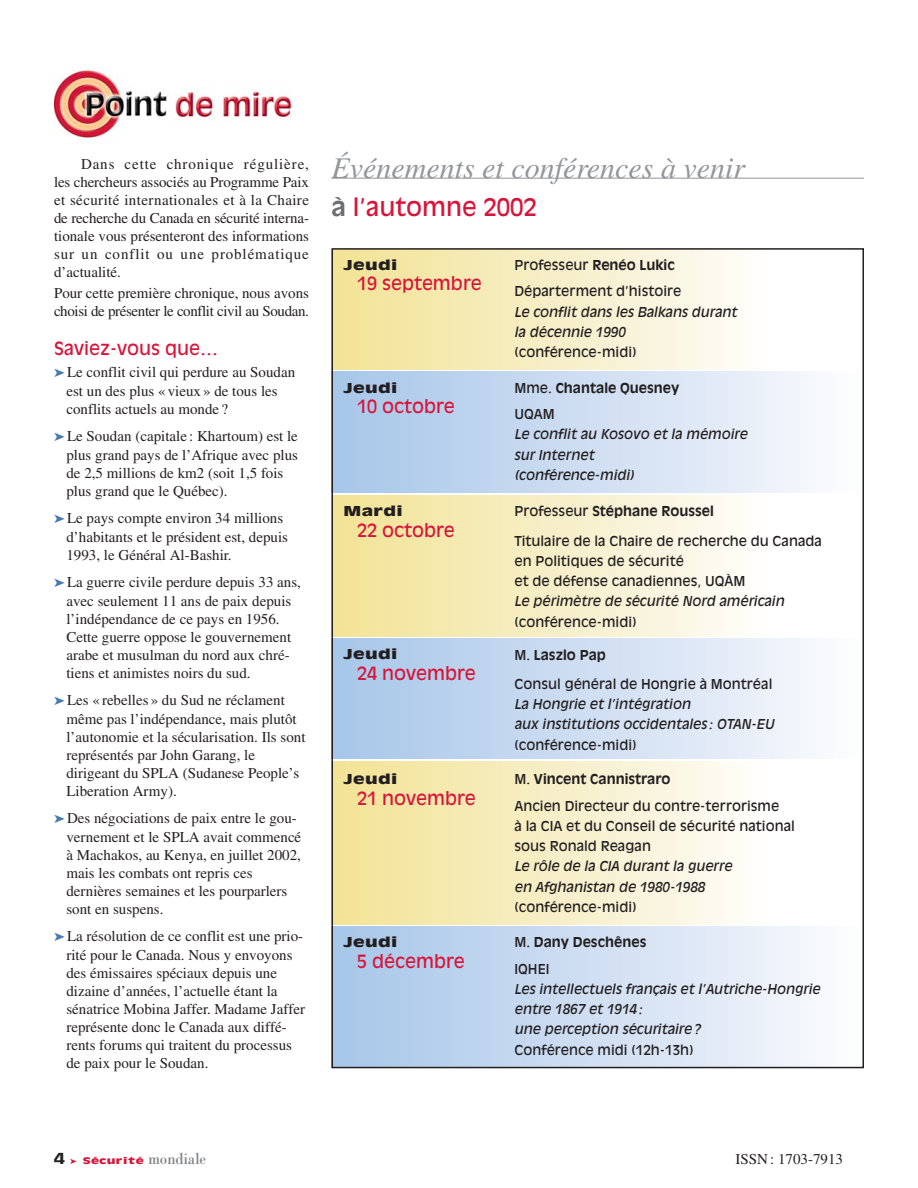
<style>
.page{position:relative;width:918px;height:1188px;background:#fff}
.page>*{position:absolute;margin:0;border:0;box-sizing:border-box;transform-origin:0 0}
.t1{font:italic 30px "Times";color:#939598}
.t2{font:24px "Antique Olive";color:#d7153a}
.t3{font:18px "Antique Olive";color:#d7153a}
.t4{font:15px/18.1px "Times";color:#231f20}
.t5{font:15px/18px "Times";letter-spacing:-.025em;color:#231f20}
.t6{font:13.5px/26.2px "Antique Olive";color:#231f20}
.t7{font:italic 13.5px/20.2px "Antique Olive";color:#231f20}
.t8{font:700 13.5px/26.2px "Antique Olive";color:#231f20}
.t9{font:900 13.5px "Antique Olive";letter-spacing:.02em;color:#231f20;scale:1.4 1}
.t10{font:900 9px "Antique Olive";letter-spacing:.02em;color:#d7153a;scale:1.46 1}
.s1{color:#457ab3}
.s2{font-weight:700;color:#6c6e70}
.s3{font-weight:700}
.s4{font-weight:400}
.s5{font-weight:700;font-size:15px;color:#231f20}
.s6{font-family:"Bodoni";font-weight:400;font-size:16.5px;color:#808285}
</style>
<div class="page">
<div style="left:332px;top:639px;width:532px;height:120px;background:linear-gradient(to right,#a7c6e9,#faf9fc)"></div>
<div style="left:332px;top:372px;width:532px;height:120px;background:linear-gradient(to right,#a7c6e9,#faf9fc)"></div>
<div style="left:332px;top:762px;width:434px;height:162px;background:linear-gradient(to right,#f1e293,#fdfcfa)"></div>
<div style="left:332px;top:249px;width:434px;height:121px;background:linear-gradient(to right,#f1e293,#fdfcfa)"></div>
<div style="left:332px;top:495px;width:434px;height:141px;background:linear-gradient(to right,#f1e293,#fdfcfa)"></div>
<hr style="left:332px;top:178px;width:532px;height:1px;background:#939598">
<div style="left:332px;top:926px;width:532px;height:142px;background:linear-gradient(to right,#a6c5e9,#faf9fb)"></div>
<img style="left:54px;top:69px;width:238px;height:72px">
<p class="t4" style="left:54px;top:156px;width:257px;text-align:justify;text-indent:27px">Dans cette chronique régulière, les chercheurs associés au Programme Paix et sécurité internationales et à la Chaire de recherche du Canada en sécurité interna&shy;tionale vous présenteront des informations sur un conflit ou une problématique d’actualité.</p>
<p class="t5" style="left:54px;top:285px;width:257px">Pour cette première chronique, nous avons choisi de présenter le conflit civil au Soudan.</p>
<p class="t3" style="left:54px;top:341px;width:166px">Saviez-vous que…</p>
<p class="t4" style="left:66px;top:364px;width:230px;text-indent:-12px"><span class="s1">➤</span> Le conflit civil qui perdure au Soudan est un des plus « vieux » de tous les conflits actuels au monde ?</p>
<p class="t4" style="left:66px;top:428px;width:233px;text-indent:-12px"><span class="s1">➤</span> Le Soudan (capitale : Khartoum) est le plus grand pays de l’Afrique avec plus de 2,5 millions de km2 (soit 1,5 fois plus grand que le Québec).</p>
<p class="t4" style="left:66px;top:510px;width:223px;text-indent:-12px"><span class="s1">➤</span> Le pays compte environ 34 millions d’habitants et le président est, depuis<br>1993, le Général Al-Bashir.</p>
<p class="t4" style="left:66px;top:574px;width:236px;text-indent:-12px"><span class="s1">➤</span> La guerre civile perdure depuis 33 ans, avec seulement 11 ans de paix depuis l’indépendance de ce pays en 1956.<br>Cette guerre oppose le gouvernement arabe et musulman du nord aux chré&shy;tiens et animistes noirs du sud.</p>
<p class="t4" style="left:66px;top:692px;width:241px;text-indent:-12px"><span class="s1">➤</span> Les « rebelles » du Sud ne réclament même pas l’indépendance, mais plutôt l’autonomie et la sécularisation. Ils sont représentés par John Garang, le dirigeant du SPLA (Sudanese People’s Liberation Army).</p>
<p class="t4" style="left:66px;top:810px;width:236px;text-indent:-12px"><span class="s1">➤</span> Des négociations de paix entre le gou&shy;vernement et le SPLA avait commencé à Machakos, au Kenya, en juillet 2002, mais les combats ont repris ces dernières semaines et les pourparlers sont en suspens.</p>
<p class="t4" style="left:66px;top:928px;width:240px;text-indent:-12px"><span class="s1">➤</span> La résolution de ce conflit est une prio&shy;rité pour le Canada. Nous y envoyons des émissaires spéciaux depuis une dizaine d’années, l’actuelle étant la sénatrice Mobina Jaffer. Madame Jaffer représente donc le Canada aux diffé&shy;rents forums qui traitent du processus de paix pour le Soudan.</p>
<h1 class="t1" style="left:332px;top:157px;width:415px">Événements et conférences à venir</h1>
<h2 class="t2" style="left:332px;top:197px;width:207px"><span class="s2">à</span> l’automne 2002</h2>
<p class="t9" style="left:344px;top:260px;width:40px">Jeudi</p>
<p class="t3" style="left:357px;top:276px;width:126px">19 septembre</p>
<p class="t9" style="left:344px;top:382px;width:40px">Jeudi</p>
<p class="t3" style="left:357px;top:399px;width:99px">10 octobre</p>
<p class="t9" style="left:344px;top:506px;width:44px">Mardi</p>
<p class="t3" style="left:357px;top:523px;width:99px">22 octobre</p>
<p class="t9" style="left:344px;top:649px;width:40px">Jeudi</p>
<p class="t3" style="left:357px;top:666px;width:120px">24 novembre</p>
<p class="t9" style="left:344px;top:774px;width:40px">Jeudi</p>
<p class="t3" style="left:357px;top:791px;width:120px">21 novembre</p>
<p class="t9" style="left:344px;top:937px;width:40px">Jeudi</p>
<p class="t3" style="left:357px;top:954px;width:109px">5 décembre</p>
<p class="t6" style="left:514px;top:253px;width:168px">Professeur <span class="s3">Renéo Lukic<br></span>Départerment d’histoire</p>
<p class="t7" style="left:514px;top:302px;width:224px">Le conflit dans les Balkans durant la décennie 1990</p>
<p class="t6" style="left:514px;top:340px;width:124px">(conférence-midi)</p>
<p class="t8" style="left:514px;top:376px;width:166px"><span class="s4">Mme.</span> Chantale Quesney<br><span class="s4">UQAM</span></p>
<p class="t7" style="left:514px;top:425px;width:235px">Le conflit au Kosovo et la mémoire sur Internet<br>(conférence-midi)</p>
<p class="t6" style="left:514px;top:498px;width:309px;line-height:29.2px">Professeur <span class="s3">Stéphane Roussel<br></span>Titulaire de la Chaire de recherche du Canada</p>
<p class="t6" style="left:514px;top:552px;width:232px;line-height:20.2px">en Politiques de sécurité<br>et de défense canadiennes, UQÀM</p>
<p class="t7" style="left:514px;top:592px;width:271px">Le périmètre de sécurité Nord américain</p>
<p class="t6" style="left:514px;top:609px;width:124px">(conférence-midi)</p>
<p class="t6" style="left:514px;top:641px;width:259px;line-height:29.2px">M. <span class="s3">Laszlo Pap<br></span>Consul général de Hongrie à Montréal</p>
<p class="t7" style="left:514px;top:695px;width:262px">La Hongrie et l’intégration<br>aux institutions occidentales : OTAN-EU</p>
<p class="t6" style="left:514px;top:732px;width:124px">(conférence-midi)</p>
<p class="t6" style="left:514px;top:767px;width:266px">M. <span class="s3">Vincent Cannistraro<br></span>Ancien Directeur du contre-terrorisme</p>
<p class="t6" style="left:514px;top:817px;width:282px;line-height:20.2px">à la CIA et du Conseil de sécurité national sous Ronald Reagan</p>
<p class="t7" style="left:514px;top:857px;width:219px">Le rôle de la CIA durant la guerre en Afghanistan de 1980-1988</p>
<p class="t6" style="left:514px;top:895px;width:124px">(conférence-midi)</p>
<p class="t8" style="left:514px;top:930px;width:133px"><span class="s4">M.</span> Dany Deschênes<br><span class="s4">IQHEI</span></p>
<p class="t7" style="left:514px;top:980px;width:307px">Les intellectuels français et l’Autriche-Hongrie entre 1867 et 1914 :<br>une perception sécuritaire ?</p>
<p class="t6" style="left:514px;top:1037px;width:181px">Conférence midi (12h-13h)</p>
<p class="t10" style="left:54px;top:1157px;width:106px"><span class="s5">4</span> ➤ Sécurité <span class="s6">mondiale</span></p>
<p class="t4" style="left:736px;top:1151px;width:109px">ISSN : 1703-7913</p>
</div>
